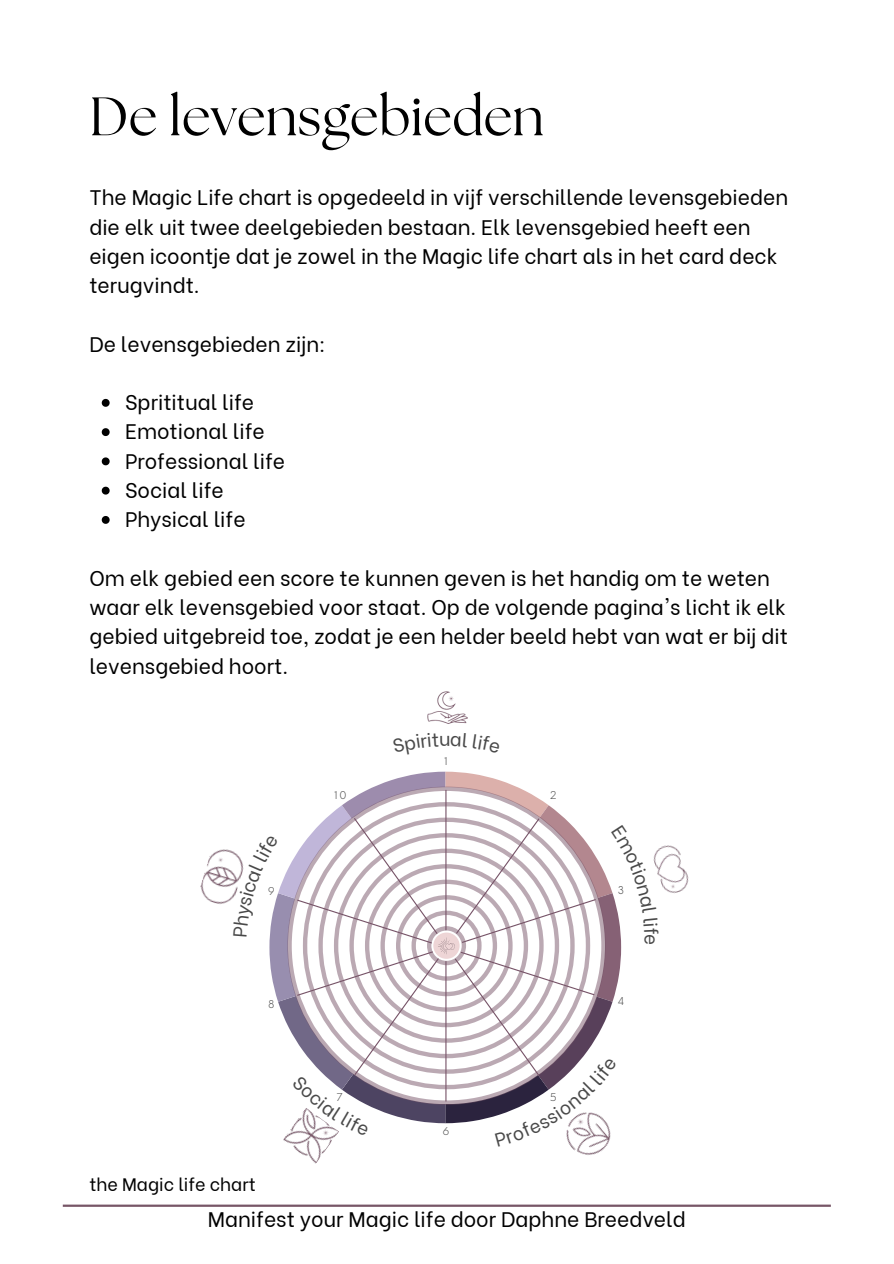
<style>
.page{position:relative;width:894px;height:1264px;background:#fff}
.page>*{position:absolute;margin:0;border:0;box-sizing:border-box;transform-origin:0 0}
.t1{font:54px "The Seasons";color:#000}
.t2{font:21px/29.2px "Be Vietnam";color:#000}
.t3{font:18.9px "Be Vietnam";color:#494949}
.t4{font:18px "Be Vietnam";color:#000}
.t5{font:300 10.5px "Amicale";color:#494949}
</style>
<div class="page">
<hr style="left:63px;top:1204px;width:767px;height:2px;background:#775667">
<svg style="left:102px;top:399px;width:8px;height:8px"></svg>
<svg style="left:102px;top:428px;width:8px;height:8px"></svg>
<svg style="left:102px;top:457px;width:8px;height:8px"></svg>
<svg style="left:102px;top:486px;width:8px;height:8px"></svg>
<svg style="left:102px;top:516px;width:8px;height:8px"></svg>
<img style="left:427px;top:691px;width:40px;height:33px">
<img style="left:658px;top:845px;width:31px;height:48px">
<img style="left:570px;top:1146px;width:36px;height:9px">
<img style="left:200px;top:849px;width:33px;height:55px">
<img style="left:293px;top:1146px;width:36px;height:18px">
<svg style="left:233px;top:771px;width:425px;height:375px"></svg>
<h1 class="t1" style="left:89px;top:92px;width:456px">De levensgebieden</h1>
<h2 class="t2" style="left:89px;top:181px;width:700px">The Magic Life chart is opgedeeld in vijf verschillende levensgebieden die elk uit twee deelgebieden bestaan. Elk levensgebied heeft een eigen icoontje dat je zowel in the Magic life chart als in het card deck terugvindt.</h2>
<h2 class="t2" style="left:89px;top:327px;width:238px">De levensgebieden zijn:</h2>
<p class="t2" style="left:125px;top:386px;width:130px">Sprititual life</p>
<p class="t2" style="left:125px;top:415px;width:141px">Emotional life</p>
<p class="t2" style="left:125px;top:444px;width:161px">Professional life</p>
<p class="t2" style="left:125px;top:473px;width:100px">Social life</p>
<p class="t2" style="left:125px;top:503px;width:122px">Physical life</p>
<h2 class="t2" style="left:89px;top:561px;width:699px">Om elk gebied een score te kunnen geven is het handig om te weten waar elk levensgebied voor staat. Op de volgende pagina's licht ik elk gebied uitgebreid toe, zodat je een helder beeld hebt van wat er bij dit levensgebied hoort.</h2>
<p class="t5" style="left:267px;top:887px;width:9px">9</p>
<p class="t5" style="left:267px;top:1000px;width:9px">8</p>
<p class="t5" style="left:332px;top:790px;width:16px">10</p>
<p class="t5" style="left:336px;top:1092px;width:9px">7</p>
<p class="t5" style="left:442px;top:757px;width:9px">1</p>
<p class="t5" style="left:442px;top:1127px;width:9px">6</p>
<p class="t5" style="left:549px;top:790px;width:9px">2</p>
<p class="t5" style="left:549px;top:1092px;width:9px">5</p>
<p class="t5" style="left:617px;top:885px;width:9px">3</p>
<p class="t3" style="left:666px;top:934px;width:13px;rotate:90deg">e</p>
<p class="t5" style="left:617px;top:996px;width:9px">4</p>
<p class="t4" style="left:89px;top:1169px;width:168px">the Magic life chart</p>
<p class="t2" style="left:208px;top:1202px;width:479px">Manifest your Magic life door Daphne Breedveld</p>
</div>
